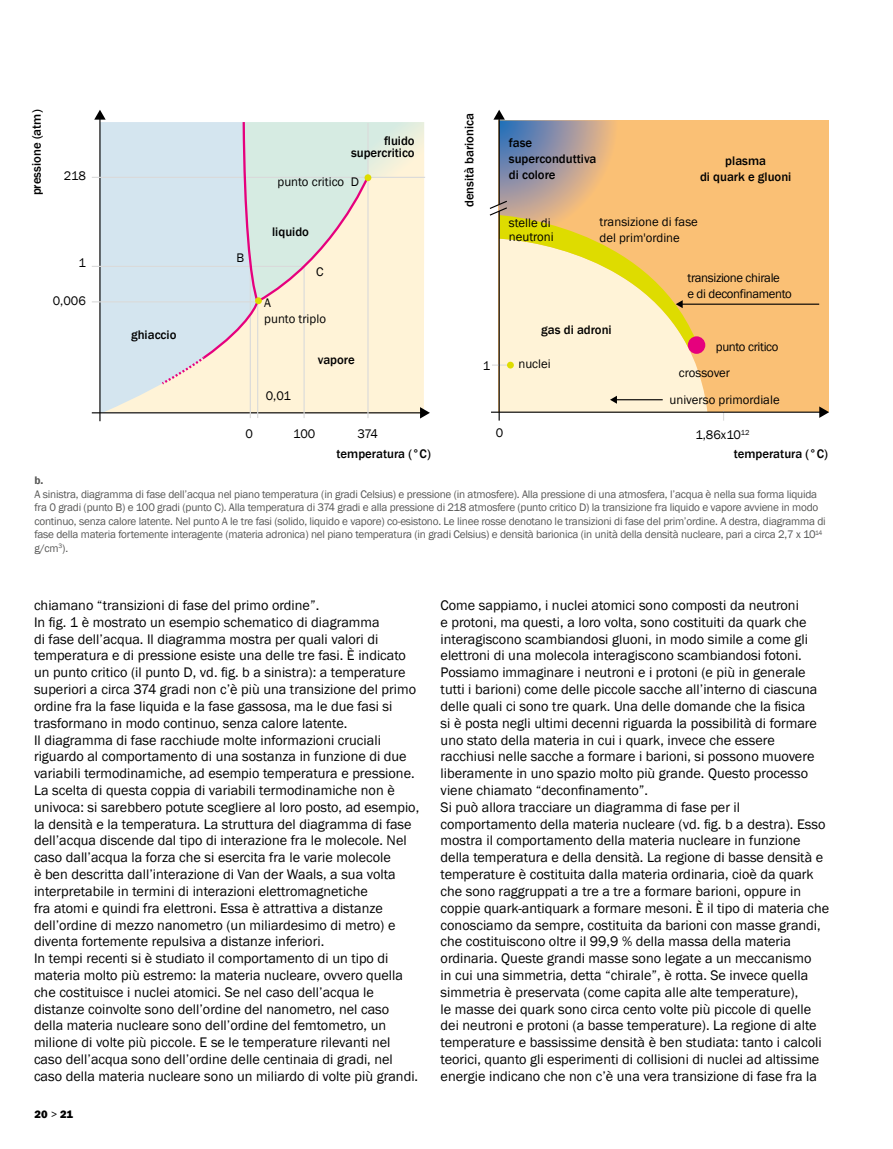
<style>
.page{position:relative;width:893px;height:1149px;background:#fff}
.page>*{position:absolute;margin:0;border:0;box-sizing:border-box;transform-origin:0 0}
.t1{font:14.25px/16.8px "Franklin Gothic";color:#000}
.t2{font:500 12.75px/16px "Franklin Gothic";color:#000}
.t3{font:12.75px/16px "Franklin Gothic";color:#000}
.t4{font:12.75px/26.1px "Franklin Gothic";letter-spacing:-.025em;color:#000}
.t5{font:11.25px/13.5px "Franklin Gothic";letter-spacing:-.02em;color:#575756}
.t6{font:800 11.25px "Franklin Gothic";color:#000}
.t7{font:600 11.25px "Franklin Gothic";color:#575756}
.s1{font-weight:400}
</style>
<div class="page">
<div style="left:101px;top:122px;width:58px;height:290px;background:#d4e5ef"></div>
<svg style="left:103px;top:178px;width:321px;height:234px;background:#e4eae5"></svg>
<hr style="left:99px;top:118px;width:2px;height:303px;background:#000">
<svg style="left:94px;top:110px;width:12px;height:10px"></svg>
<hr style="left:92px;top:412px;width:330px;height:1px;background:#000">
<svg style="left:420px;top:407px;width:10px;height:11px"></svg>
<hr style="left:92px;top:177px;width:333px;height:1px;background:#dadada">
<hr style="left:92px;top:266px;width:212px;height:1px;background:#dadada">
<hr style="left:92px;top:301px;width:166px;height:1px;background:#dadada">
<hr style="left:250px;top:266px;width:1px;height:152px;background:#dadada">
<hr style="left:304px;top:266px;width:1px;height:152px;background:#dadada">
<hr style="left:367px;top:123px;width:2px;height:295px;background:#dadada">
<hr style="left:257px;top:302px;width:1px;height:116px;background:#dadada">
<div style="left:499px;top:120px;width:330px;height:292px;background:#fac075"></div>
<svg style="left:159px;top:122px;width:265px;height:264px;background:#e7e9df"></svg>
<hr style="left:681px;top:303px;width:138px;height:1px;background:#000">
<hr style="left:499px;top:211px;width:1px;height:209px;background:#000">
<svg style="left:489px;top:110px;width:218px;height:303px"></svg>
<hr style="left:491px;top:411px;width:330px;height:1px;background:#000">
<svg style="left:819px;top:406px;width:10px;height:12px"></svg>
<p class="t2" style="left:29px;top:195px;width:87px;rotate:-90deg">pressione (atm)</p>
<p class="t3" style="left:64px;top:168px;width:23px">218</p>
<p class="t3" style="left:78px;top:255px;width:9px">1</p>
<p class="t3" style="left:53px;top:292px;width:35px">0,006</p>
<p class="t2" style="left:131px;top:326px;width:47px">ghiaccio</p>
<p class="t2" style="left:351px;top:135px;width:65px;line-height:11.4px;text-align:right">fluido supercritico</p>
<p class="t3" style="left:278px;top:173px;width:83px">punto critico D</p>
<p class="t3" style="left:237px;top:250px;width:9px">B</p>
<p class="t2" style="left:272px;top:224px;width:38px">liquido</p>
<p class="t3" style="left:316px;top:264px;width:9px">C</p>
<p class="t3" style="left:264px;top:295px;width:63px">A<br>punto triplo</p>
<p class="t3" style="left:245px;top:426px;width:9px">0</p>
<p class="t3" style="left:266px;top:387px;width:27px">0,01</p>
<p class="t2" style="left:318px;top:352px;width:38px">vapore</p>
<p class="t3" style="left:293px;top:426px;width:24px">100</p>
<p class="t3" style="left:358px;top:426px;width:22px">374</p>
<p class="t2" style="left:337px;top:445px;width:96px">temperatura (°C)</p>
<p class="t2" style="left:461px;top:207px;width:96px;rotate:-90deg">densità barionica</p>
<p class="t2" style="left:509px;top:135px;width:89px">fase superconduttiva di colore</p>
<p class="t3" style="left:509px;top:216px;width:46px;line-height:13.8px">stelle di neutroni</p>
<p class="t2" style="left:700px;top:153px;width:93px;text-align:center">plasma<br>di quark e gluoni</p>
<p class="t3" style="left:599px;top:213px;width:100px">transizione di fase del prim'ordine</p>
<p class="t3" style="left:483px;top:357px;width:9px">1</p>
<p class="t2" style="left:541px;top:322px;width:72px">gas di adroni</p>
<p class="t3" style="left:518px;top:356px;width:34px">nuclei</p>
<p class="t3" style="left:496px;top:425px;width:9px">0</p>
<p class="t4" style="left:687px;top:270px;width:106px;line-height:16px">transizione chirale<br>e di deconfinamento</p>
<p class="t4" style="left:679px;top:333px;width:101px;text-indent:37px">punto critico crossover</p>
<p class="t3" style="left:669px;top:392px;width:112px">universo primordiale</p>
<p class="t2" style="left:734px;top:425px;width:96px;line-height:18.6px;text-indent:-38px"><span class="s1">1,86x10</span><sup>12<br></sup>temperatura (°C)</p>
<p class="t7" style="left:34px;top:473px;width:11px">b.</p>
<p class="t5" style="left:34px;top:487px;width:793px">A sinistra, diagramma di fase dell’acqua nel piano temperatura (in gradi Celsius) e pressione (in atmosfere). Alla pressione di una atmosfera, l’acqua è nella sua forma liquida fra 0 gradi (punto B) e 100 gradi (punto C). Alla temperatura di 374 gradi e alla pressione di 218 atmosfere (punto critico D) la transizione fra liquido e vapore avviene in modo continuo, senza calore latente. Nel punto A le tre fasi (solido, liquido e vapore) co-esistono. Le linee rosse denotano le transizioni di fase del prim’ordine. A destra, diagramma di fase della materia fortemente interagente (materia adronica) nel piano temperatura (in gradi Celsius) e densità barionica (in unità della densità nucleare, pari a circa 2,7 x 10<sup>14 </sup>g/cm<sup>3</sup>).</p>
<p class="t1" style="left:34px;top:597px;width:387px">chiamano “transizioni di fase del primo ordine”.<br>In fig. 1 è mostrato un esempio schematico di diagramma<br>di fase dell’acqua. Il diagramma mostra per quali valori di temperatura e di pressione esiste una delle tre fasi. È indicato un punto critico (il punto D, vd. fig. b a sinistra): a temperature superiori a circa 374 gradi non c’è più una transizione del primo ordine fra la fase liquida e la fase gassosa, ma le due fasi si trasformano in modo continuo, senza calore latente.<br>Il diagramma di fase racchiude molte informazioni cruciali riguardo al comportamento di una sostanza in funzione di due variabili termodinamiche, ad esempio temperatura e pressione.<br>La scelta di questa coppia di variabili termodinamiche non è univoca: si sarebbero potute scegliere al loro posto, ad esempio, la densità e la temperatura. La struttura del diagramma di fase dell’acqua discende dal tipo di interazione fra le molecole. Nel caso dall’acqua la forza che si esercita fra le varie molecole<br>è ben descritta dall’interazione di Van der Waals, a sua volta interpretabile in termini di interazioni elettromagnetiche<br>fra atomi e quindi fra elettroni. Essa è attrattiva a distanze dell’ordine di mezzo nanometro (un miliardesimo di metro) e diventa fortemente repulsiva a distanze inferiori.<br>In tempi recenti si è studiato il comportamento di un tipo di materia molto più estremo: la materia nucleare, ovvero quella che costituisce i nuclei atomici. Se nel caso dell’acqua le distanze coinvolte sono dell’ordine del nanometro, nel caso della materia nucleare sono dell’ordine del femtometro, un milione di volte più piccole. E se le temperature rilevanti nel caso dell’acqua sono dell’ordine delle centinaia di gradi, nel caso della materia nucleare sono un miliardo di volte più grandi.</p>
<p class="t1" style="left:441px;top:597px;width:390px">Come sappiamo, i nuclei atomici sono composti da neutroni<br>e protoni, ma questi, a loro volta, sono costituiti da quark che interagiscono scambiandosi gluoni, in modo simile a come gli elettroni di una molecola interagiscono scambiandosi fotoni.<br>Possiamo immaginare i neutroni e i protoni (e più in generale tutti i barioni) come delle piccole sacche all’interno di ciascuna delle quali ci sono tre quark. Una delle domande che la fisica<br>si è posta negli ultimi decenni riguarda la possibilità di formare uno stato della materia in cui i quark, invece che essere racchiusi nelle sacche a formare i barioni, si possono muovere liberamente in uno spazio molto più grande. Questo processo viene chiamato “deconfinamento”.<br>Si può allora tracciare un diagramma di fase per il comportamento della materia nucleare (vd. fig. b a destra). Esso mostra il comportamento della materia nucleare in funzione della temperatura e della densità. La regione di basse densità e temperature è costituita dalla materia ordinaria, cioè da quark che sono raggruppati a tre a tre a formare barioni, oppure in coppie quark-antiquark a formare mesoni. È il tipo di materia che conosciamo da sempre, costituita da barioni con masse grandi, che costituiscono oltre il 99,9 % della massa della materia ordinaria. Queste grandi masse sono legate a un meccanismo<br>in cui una simmetria, detta “chirale”, è rotta. Se invece quella simmetria è preservata (come capita alle alte temperature),<br>le masse dei quark sono circa cento volte più piccole di quelle dei neutroni e protoni (a basse temperature). La regione di alte temperature e bassissime densità è ben studiata: tanto i calcoli teorici, quanto gli esperimenti di collisioni di nuclei ad altissime energie indicano che non c’è una vera transizione di fase fra la</p>
<p class="t6" style="left:34px;top:1106px;width:40px">20 <span class="s1">&gt;</span> 21</p>
</div>
